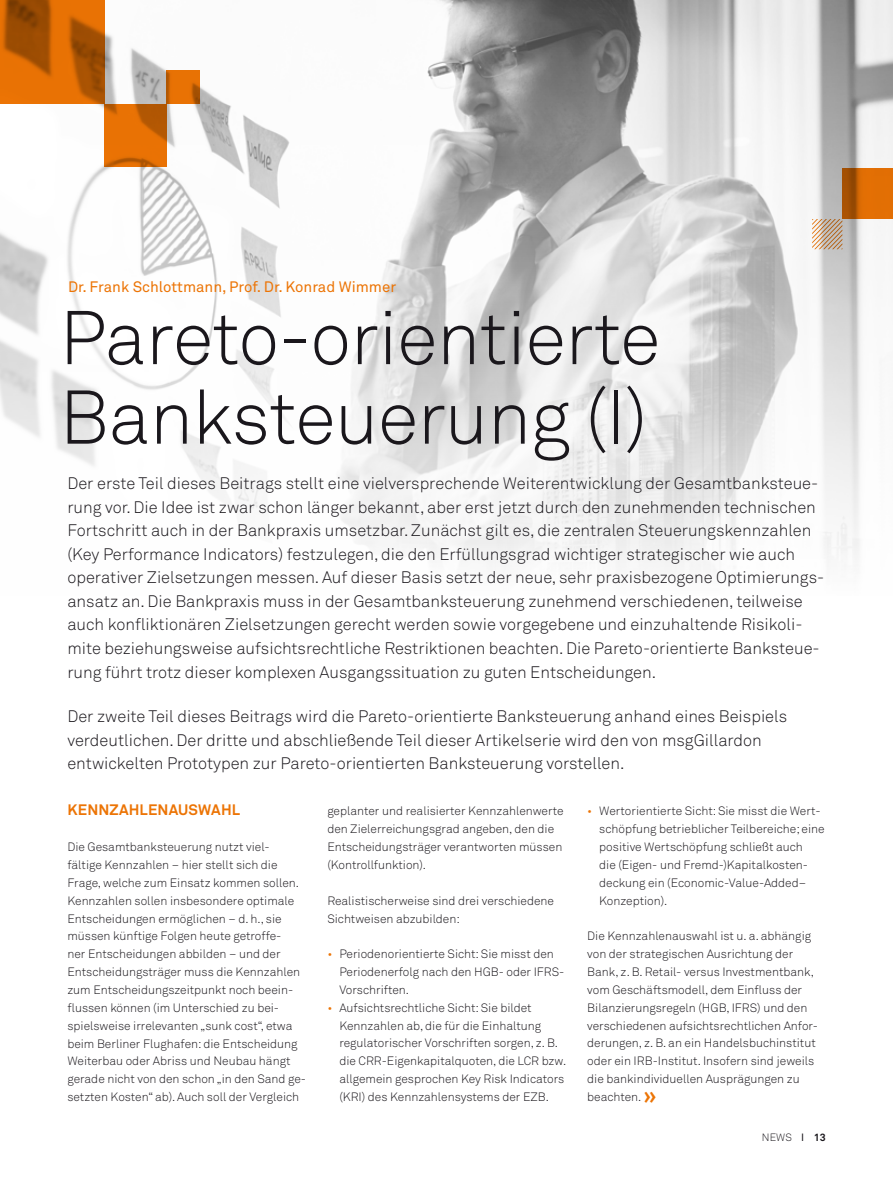
<style>
.page{position:relative;width:893px;height:1191px;background:#fff}
.page>*{position:absolute;margin:0;border:0;box-sizing:border-box;transform-origin:0 0}
.t1{font:300 75px/79.5px "Akkurat Std";letter-spacing:-.01em;color:#1a171c}
.t2{font:300 16.5px/23.5px "Akkurat Std";color:#1a171c}
.t3{font:15px "Akkurat Std";color:#ec7405}
.t4{font:700 15px "Akkurat Std";letter-spacing:.01em;color:#ec7405}
.t5{font:300 12px/17.9px "Akkurat Std";color:#1a171c}
.t6{font:300 10.5px "Akkurat Std";color:#1a171c}
.s1{color:#ec7405}
.s2{font-weight:700;font-size:22.5px;color:#ec7405}
.s3{font-weight:400}
.s4{font-weight:700}
</style>
<div class="page">
<img style="left:0;top:0;width:893px;height:567px">
<svg style="left:0;top:0;width:104px;height:104px;background:#c46003"></svg>
<svg style="left:104px;top:104px;width:63px;height:63px;background:#d96a03"></svg>
<svg style="left:167px;top:71px;width:33px;height:33px"></svg>
<svg style="left:842px;top:168px;width:51px;height:51px;background:#cd6403"></svg>
<svg style="left:812px;top:219px;width:30px;height:30px"></svg>
<p class="t3" style="left:68px;top:278px;width:330px">Dr. Frank Schlottmann, Prof. Dr. Konrad Wimmer</p>
<h1 class="t1" style="left:60px;top:298px;width:602px">Pareto-orientierte<br>Banksteuerung (I)</h1>
<p class="t2" style="left:67px;top:471px;width:758px">Der erste Teil dieses Beitrags stellt eine vielversprechende Weiterentwicklung der Gesamtbanksteue&shy;rung vor. Die Idee ist zwar schon länger bekannt, aber erst jetzt durch den zunehmenden technischen Fortschritt auch in der Bankpraxis umsetzbar. Zunächst gilt es, die zentralen Steuerungskennzahlen (Key Performance Indicators) festzulegen, die den Erfüllungsgrad wichtiger strategischer wie auch operativer Zielsetzungen messen. Auf dieser Basis setzt der neue, sehr praxisbezogene Optimierungs&shy;ansatz an. Die Bankpraxis muss in der Gesamtbanksteuerung zunehmend verschiedenen, teilweise auch konfliktionären Zielsetzungen gerecht werden sowie vorgegebene und einzuhaltende Risikoli&shy;mite beziehungsweise aufsichtsrechtliche Restriktionen beachten. Die Pareto-orientierte Banksteue&shy;rung führt trotz dieser komplexen Ausgangssituation zu guten Entscheidungen.</p>
<p class="t2" style="left:67px;top:705px;width:721px">Der zweite Teil dieses Beitrags wird die Pareto-orientierte Banksteuerung anhand eines Beispiels verdeutlichen. Der dritte und abschließende Teil dieser Artikelserie wird den von msgGillardon entwickelten Prototypen zur Pareto-orientierten Banksteuerung vorstellen.</p>
<p class="t4" style="left:67px;top:801px;width:174px">KENNZAHLENAUSWAHL</p>
<p class="t5" style="left:67px;top:838px;width:240px">Die Gesamtbanksteuerung nutzt viel&shy;fältige Kennzahlen – hier stellt sich die Frage, welche zum Einsatz kommen sollen.<br>Kennzahlen sollen insbesondere optimale Entscheidungen ermöglichen – d. h., sie müssen künftige Folgen heute getroffe-<br>ner Entscheidungen abbilden – und der Entscheidungsträger muss die Kennzahlen zum Entscheidungszeitpunkt noch beein&shy;flussen können (im Unterschied zu bei&shy;spielsweise irrelevanten „sunk cost“, etwa beim Berliner Flughafen: die Entscheidung Weiterbau oder Abriss und Neubau hängt gerade nicht von den schon „in den Sand ge&shy;setzten Kosten“ ab). Auch soll der Vergleich</p>
<p class="t5" style="left:599px;top:802px;width:227px;text-indent:-12px"><span class="s1">•</span> Wertorientierte Sicht: Sie misst die Wert&shy;schöpfung betrieblicher Teilbereiche; eine positive Wertschöpfung schließt auch<br>die (Eigen- und Fremd-)Kapitalkosten&shy;deckung ein (Economic-Value-Added– Konzeption).</p>
<p class="t5" style="left:587px;top:927px;width:232px">Die Kennzahlenauswahl ist u. a. abhängig von der strategischen Ausrichtung der Bank, z. B. Retail- versus Investmentbank, vom Geschäftsmodell, dem Einfluss der Bilanzierungsregeln (HGB, IFRS) und den verschiedenen aufsichtsrechtlichen Anfor&shy;derungen, z. B. an ein Handelsbuchinstitut oder ein IRB-Institut. Insofern sind jeweils die bankindividuellen Ausprägungen zu beachten. <span class="s2">»</span></p>
<p class="t5" style="left:327px;top:802px;width:238px">geplanter und realisierter Kennzahlenwerte den Zielerreichungsgrad angeben, den die Entscheidungsträger verantworten müssen (Kontrollfunktion).</p>
<p class="t5" style="left:327px;top:891px;width:228px">Realistischerweise sind drei verschiedene<br>Sichtweisen abzubilden:</p>
<p class="t5" style="left:339px;top:945px;width:227px;text-indent:-12px"><span class="s1">•</span> Periodenorientierte Sicht: Sie misst den<br>Periodenerfolg nach den HGB- oder IFRS-<br>Vorschriften.</p>
<p class="t5" style="left:339px;top:998px;width:228px;text-indent:-12px"><span class="s1">•</span> Aufsichtsrechtliche Sicht: Sie bildet Kennzahlen ab, die für die Einhaltung regulatorischer Vorschriften sorgen, z. B. die CRR-Eigenkapitalquoten, die LCR bzw. allgemein gesprochen Key Risk Indicators (KRI) des Kennzahlensystems der EZB.</p>
<p class="t6" style="left:762px;top:1131px;width:65px">NEWS <span class="s3">I</span> <span class="s4">13</span></p>
</div>
